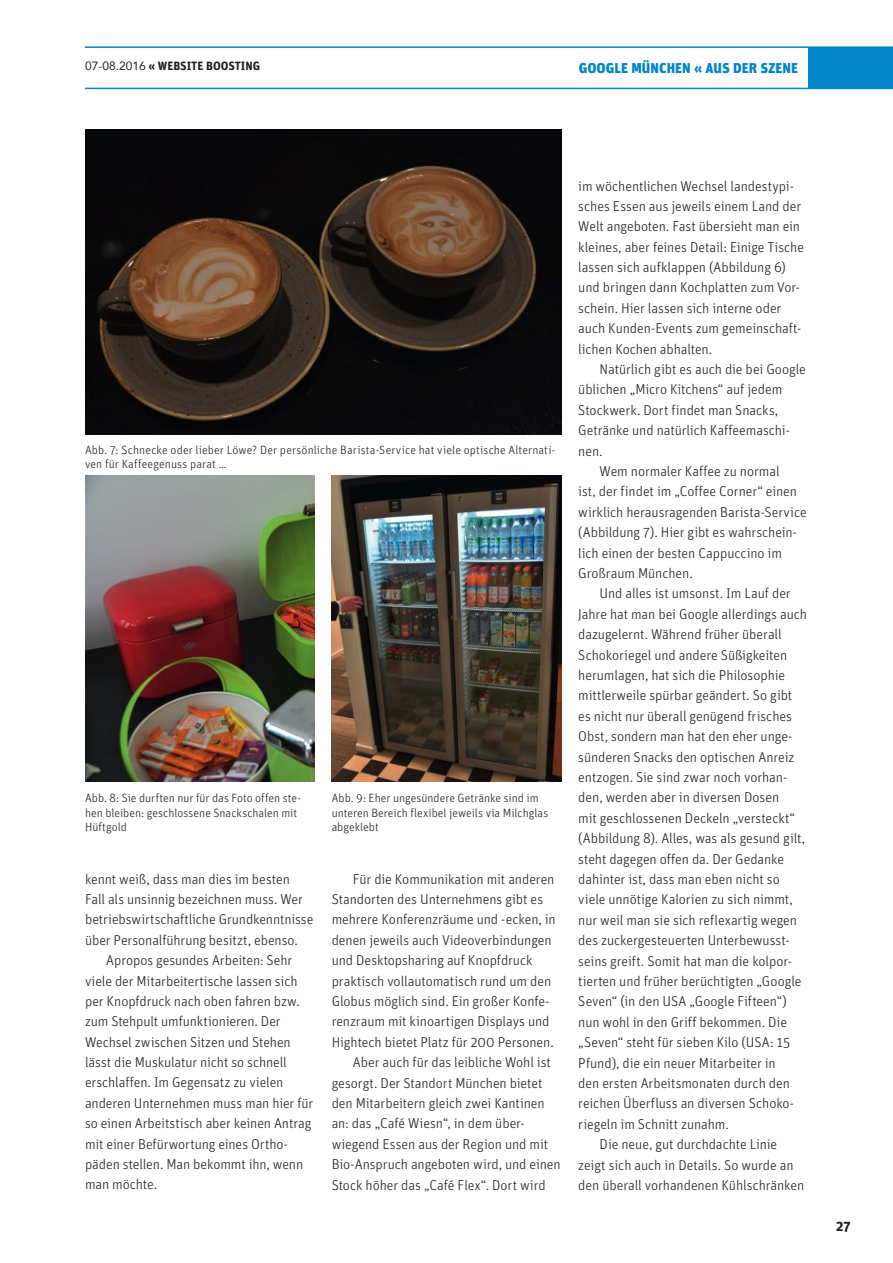
<style>
.page{position:relative;width:893px;height:1263px;background:#fff}
.page>*{position:absolute;margin:0;border:0;box-sizing:border-box;transform-origin:0 0}
.t1{font:300 14.25px/20.4px "Unit";letter-spacing:-.005em;color:#231f20}
.t2{font:900 14.25px "Unit";color:#0085c7}
.t3{font:700 14.25px "Unit";color:#231f20}
.t4{font:300 12px/14.4px "Unit";letter-spacing:.005em;color:#231f20}
.t5{font:700 12px "Unit";color:#231f20}
.s1{font-family:"Avenir";font-weight:400}
</style>
<div class="page">
<div style="left:808px;top:47px;width:85px;height:41px;background:#0085c7"></div>
<hr style="left:85px;top:46px;width:808px;height:2px;background:#0085c7">
<hr style="left:85px;top:88px;width:808px;height:1px;background:#0085c7">
<img style="left:85px;top:129px;width:476px;height:306px">
<img style="left:85px;top:475px;width:230px;height:306px">
<img style="left:332px;top:475px;width:229px;height:306px">
<p class="t5" style="left:85px;top:59px;width:177px"><span class="s1">07-08.2016</span> « WEBSITE BOOSTING</p>
<p class="t2" style="left:579px;top:59px;width:221px">GOOGLE MÜNCHEN « AUS DER SZENE</p>
<p class="t4" style="left:85px;top:442px;width:472px">Abb. 7: Schnecke oder lieber Löwe? Der persönliche Barista-Service hat viele optische Alternati&shy;ven für Kaffeegenuss parat …</p>
<p class="t4" style="left:85px;top:791px;width:217px">Abb. 8: Sie durften nur für das Foto offen ste&shy;hen bleiben: geschlossene Snackschalen mit<br>Hüftgold</p>
<p class="t4" style="left:332px;top:791px;width:218px">Abb. 9: Eher ungesündere Getränke sind im unteren Bereich flexibel jeweils via Milchglas abgeklebt</p>
<p class="t1" style="left:85px;top:868px;width:230px">kennt weiß, dass man dies im besten Fall als unsinnig bezeichnen muss. Wer betriebswirtschaftliche Grundkenntnisse über Personalführung besitzt, ebenso.</p>
<p class="t1" style="left:85px;top:950px;width:230px;text-indent:21px">Apropos gesundes Arbeiten: Sehr viele der Mitarbeitertische lassen sich per Knopfdruck nach oben fahren bzw. zum Stehpult umfunktionieren. Der Wechsel zwischen Sitzen und Stehen lässt die Muskulatur nicht so schnell erschlaffen. Im Gegensatz zu vielen anderen Unternehmen muss man hier für so einen Arbeitstisch aber keinen Antrag mit einer Befürwortung eines Ortho&shy;päden stellen. Man bekommt ihn, wenn man möchte.</p>
<p class="t1" style="left:353px;top:868px;width:203px">Für die Kommunikation mit anderen</p>
<p class="t1" style="left:332px;top:889px;width:213px">Standorten des Unternehmens gibt es</p>
<p class="t1" style="left:332px;top:909px;width:226px">mehrere Konferenzräume und -ecken, in</p>
<p class="t1" style="left:332px;top:929px;width:221px">denen jeweils auch Videoverbindungen</p>
<p class="t1" style="left:332px;top:950px;width:202px">und Desktopsharing auf Knopfdruck</p>
<p class="t1" style="left:332px;top:970px;width:221px">praktisch vollautomatisch rund um den</p>
<p class="t1" style="left:332px;top:991px;width:219px">Globus möglich sind. Ein großer Konfe-</p>
<p class="t1" style="left:332px;top:1011px;width:219px">renzraum mit kinoartigen Displays und</p>
<p class="t1" style="left:332px;top:1031px;width:224px">Hightech bietet Platz für 200 Personen.</p>
<p class="t1" style="left:353px;top:1052px;width:200px">Aber auch für das leibliche Wohl ist</p>
<p class="t1" style="left:332px;top:1072px;width:212px">gesorgt. Der Standort München bietet</p>
<p class="t1" style="left:332px;top:1093px;width:215px">den Mitarbeitern gleich zwei Kantinen</p>
<p class="t1" style="left:332px;top:1113px;width:195px">an: das „Café Wiesn“, in dem über-</p>
<p class="t1" style="left:332px;top:1133px;width:218px">wiegend Essen aus der Region und mit</p>
<p class="t1" style="left:332px;top:1154px;width:231px">Bio-Anspruch angeboten wird, und einen</p>
<p class="t1" style="left:332px;top:1174px;width:215px">Stock höher das „Café Flex“. Dort wird</p>
<p class="t1" style="left:578px;top:175px;width:227px">im wöchentlichen Wechsel landestypi&shy;sches Essen aus jeweils einem Land der Welt angeboten. Fast übersieht man ein kleines, aber feines Detail: Einige Tische lassen sich aufklappen (Abbildung 6) und bringen dann Kochplatten zum Vor&shy;schein. Hier lassen sich interne oder auch Kunden-Events zum gemeinschaft&shy;lichen Kochen abhalten.</p>
<p class="t1" style="left:599px;top:359px;width:208px">Natürlich gibt es auch die bei Google</p>
<p class="t1" style="left:578px;top:379px;width:205px">üblichen „Micro Kitchens“ auf jedem</p>
<p class="t1" style="left:578px;top:400px;width:201px">Stockwerk. Dort findet man Snacks,</p>
<p class="t1" style="left:578px;top:420px;width:213px">Getränke und natürlich Kaffeemaschi-</p>
<p class="t1" style="left:578px;top:440px;width:26px">nen.</p>
<p class="t1" style="left:599px;top:461px;width:182px">Wem normaler Kaffee zu normal</p>
<p class="t1" style="left:578px;top:481px;width:220px">ist, der findet im „Coffee Corner“ einen</p>
<p class="t1" style="left:578px;top:502px;width:230px">wirklich herausragenden Barista-Service</p>
<p class="t1" style="left:578px;top:522px;width:220px">(Abbildung 7). Hier gibt es wahrschein-</p>
<p class="t1" style="left:578px;top:542px;width:205px">lich einen der besten Cappuccino im</p>
<p class="t1" style="left:578px;top:563px;width:116px">Großraum München.</p>
<p class="t1" style="left:599px;top:583px;width:193px">Und alles ist umsonst. Im Lauf der</p>
<p class="t1" style="left:578px;top:603px;width:230px">Jahre hat man bei Google allerdings auch</p>
<p class="t1" style="left:578px;top:624px;width:205px">dazugelernt. Während früher überall</p>
<p class="t1" style="left:578px;top:644px;width:210px">Schokoriegel und andere Süßigkeiten</p>
<p class="t1" style="left:578px;top:665px;width:208px">herumlagen, hat sich die Philosophie</p>
<p class="t1" style="left:578px;top:685px;width:215px">mittlerweile spürbar geändert. So gibt</p>
<p class="t1" style="left:578px;top:705px;width:215px">es nicht nur überall genügend frisches</p>
<p class="t1" style="left:578px;top:726px;width:216px">Obst, sondern man hat den eher unge-</p>
<p class="t1" style="left:578px;top:746px;width:218px">sünderen Snacks den optischen Anreiz</p>
<p class="t1" style="left:578px;top:767px;width:211px">entzogen. Sie sind zwar noch vorhan-</p>
<p class="t1" style="left:578px;top:787px;width:202px">den, werden aber in diversen Dosen</p>
<p class="t1" style="left:578px;top:807px;width:218px">mit geschlossenen Deckeln „versteckt“</p>
<p class="t1" style="left:578px;top:828px;width:228px">(Abbildung 8). Alles, was als gesund gilt,</p>
<p class="t1" style="left:578px;top:848px;width:207px">steht dagegen offen da. Der Gedanke</p>
<p class="t1" style="left:578px;top:869px;width:203px">dahinter ist, dass man eben nicht so</p>
<p class="t1" style="left:578px;top:889px;width:216px">viele unnötige Kalorien zu sich nimmt,</p>
<p class="t1" style="left:578px;top:909px;width:220px">nur weil man sie sich reflexartig wegen</p>
<p class="t1" style="left:578px;top:930px;width:213px">des zuckergesteuerten Unterbewusst-</p>
<p class="t1" style="left:578px;top:950px;width:215px">seins greift. Somit hat man die kolpor-</p>
<p class="t1" style="left:578px;top:971px;width:225px">tierten und früher berüchtigten „Google</p>
<p class="t1" style="left:578px;top:991px;width:210px">Seven“ (in den USA „Google Fifteen“)</p>
<p class="t1" style="left:578px;top:1011px;width:210px">nun wohl in den Griff bekommen. Die</p>
<p class="t1" style="left:578px;top:1032px;width:213px">„Seven“ steht für sieben Kilo (USA: 15</p>
<p class="t1" style="left:578px;top:1052px;width:199px">Pfund), die ein neuer Mitarbeiter in</p>
<p class="t1" style="left:578px;top:1072px;width:213px">den ersten Arbeitsmonaten durch den</p>
<p class="t1" style="left:578px;top:1093px;width:217px">reichen Überfluss an diversen Schoko-</p>
<p class="t1" style="left:578px;top:1113px;width:152px">riegeln im Schnitt zunahm.</p>
<p class="t1" style="left:599px;top:1134px;width:179px">Die neue, gut durchdachte Linie</p>
<p class="t1" style="left:578px;top:1154px;width:217px">zeigt sich auch in Details. So wurde an</p>
<p class="t1" style="left:578px;top:1174px;width:227px">den überall vorhandenen Kühlschränken</p>
<p class="t3" style="left:836px;top:1216px;width:16px">27</p>
</div>
